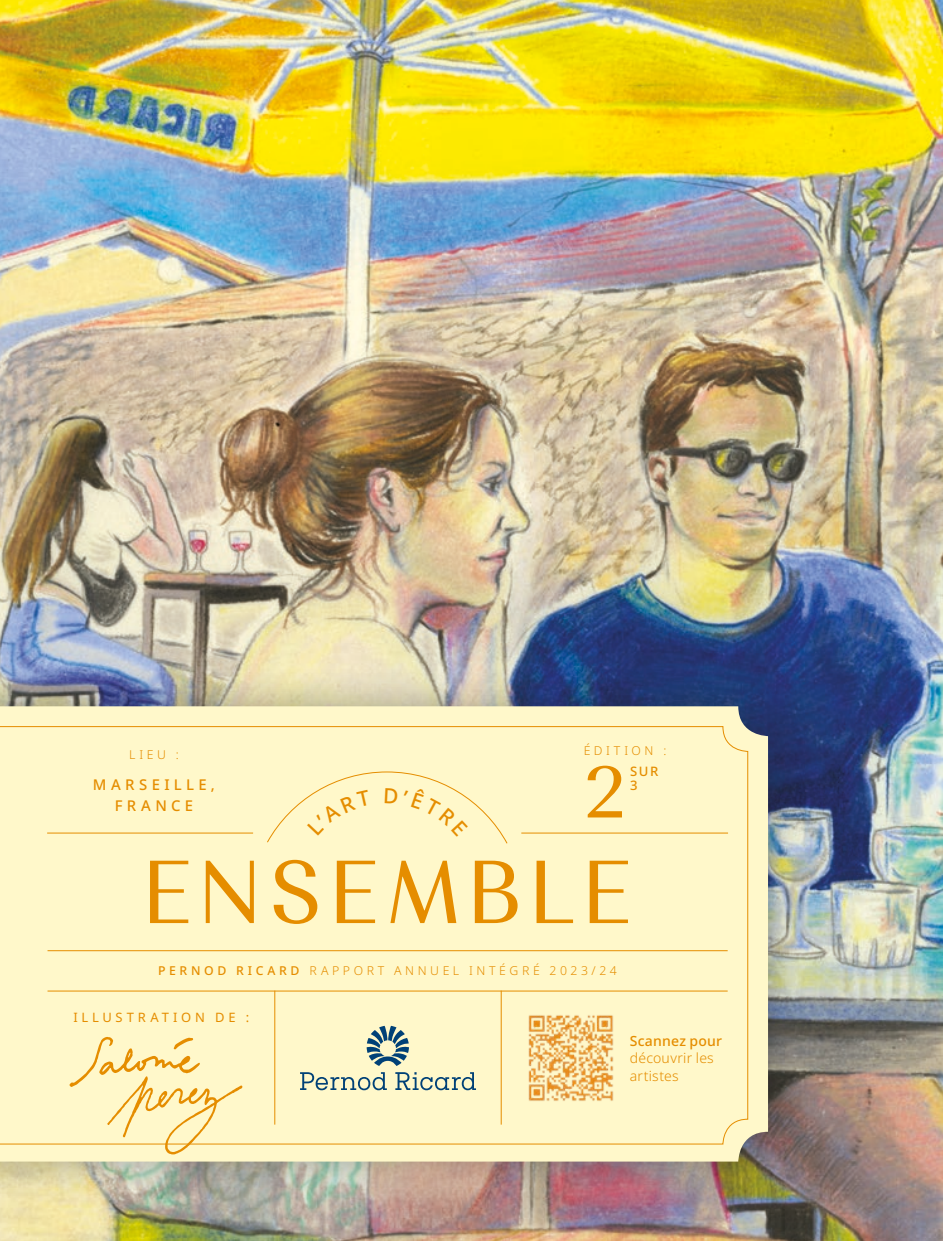
<style>
.page{position:relative;width:943px;height:1241px;background:#fff}
.page>*{position:absolute;margin:0;border:0;box-sizing:border-box;transform-origin:0 0}
.t1{font:89.08px "Weave Pernod Ricard Pro";letter-spacing:.095em;color:#e58d00}
.t2{font:72.98px "Weave Pernod Ricard Pro";color:#e58d00}
.t3{font:500 14.88px/21px "Noto Sans";letter-spacing:.285em;color:#e58d00;text-align:center}
.t4{font:300 14px/17.5px "Noto Sans";letter-spacing:.02em;color:#e58d00}
.t5{font:500 14px "Noto Sans";letter-spacing:.015em;color:#e58d00}
.t6{font:500 13.12px/13.8px "Noto Sans";color:#e58d00}
.t7{font:12.95px "Noto Sans";letter-spacing:.29em;color:#e58d00}
.t8{font:300 12.25px "Noto Sans";letter-spacing:.29em;color:#e58d00}
.s1{font-weight:500}
</style>
<div class="page">
<img style="left:0;top:0;width:943px;height:1240px">
<div style="left:0;top:664px;width:809px;height:538px;background:#1d1d1b;opacity:.4"></div>
<svg style="left:0;top:706px;width:768px;height:455px;background:#f6eec1"></svg>
<div style="left:0;top:726px;width:748px;height:418px;background:#fff8ca"></div>
<hr style="left:47px;top:832px;width:206px;height:1px;background:#e58d00">
<hr style="left:521px;top:832px;width:207px;height:1px;background:#e58d00">
<hr style="left:48px;top:950px;width:679px;height:1px;background:#e58d00">
<hr style="left:48px;top:990px;width:679px;height:1px;background:#e58d00">
<hr style="left:274px;top:990px;width:1px;height:134px;background:#e58d00">
<hr style="left:501px;top:990px;width:1px;height:134px;background:#e58d00">
<svg style="left:366px;top:1025px;width:43px;height:40px;background:#90a8a5"></svg>
<svg style="left:300px;top:1071px;width:87px;height:19px;background:#bbc7b3"></svg>
<svg style="left:395px;top:1071px;width:81px;height:19px;background:#b9c5b3"></svg>
<svg style="left:69px;top:1036px;width:173px;height:118px;background:#fcecb4"></svg>
<img style="left:526px;top:1012px;width:90px;height:90px">
<div style="left:266px;top:771px;width:242px;height:73px;background:#fff8ca"></div>
<p class="t8" style="left:129px;top:746px;width:51px">LIEU :</p>
<p class="t3" style="left:93px;top:774px;width:123px">MARSEILLE,<br>FRANCE</p>
<p class="t8" style="left:583px;top:741px;width:84px">ÉDITION :</p>
<p class="t6" style="left:630px;top:764px;width:30px">SUR<br>3</p>
<h2 class="t2" style="left:584px;top:748px;width:43px">2</h2>
<h1 class="t1" style="left:143px;top:838px;width:490px">ENSEMBLE</h1>
<p class="t8" style="left:158px;top:962px;width:460px"><span class="s1">PERNOD RICARD</span> RAPPORT ANNUEL INTÉGRÉ 2023/24</p>
<p class="t7" style="left:73px;top:1008px;width:177px">ILLUSTRATION DE :</p>
<p class="t5" style="left:629px;top:1030px;width:94px">Scannez pour</p>
<p class="t4" style="left:629px;top:1049px;width:86px">découvrir les artistes</p>
</div>
